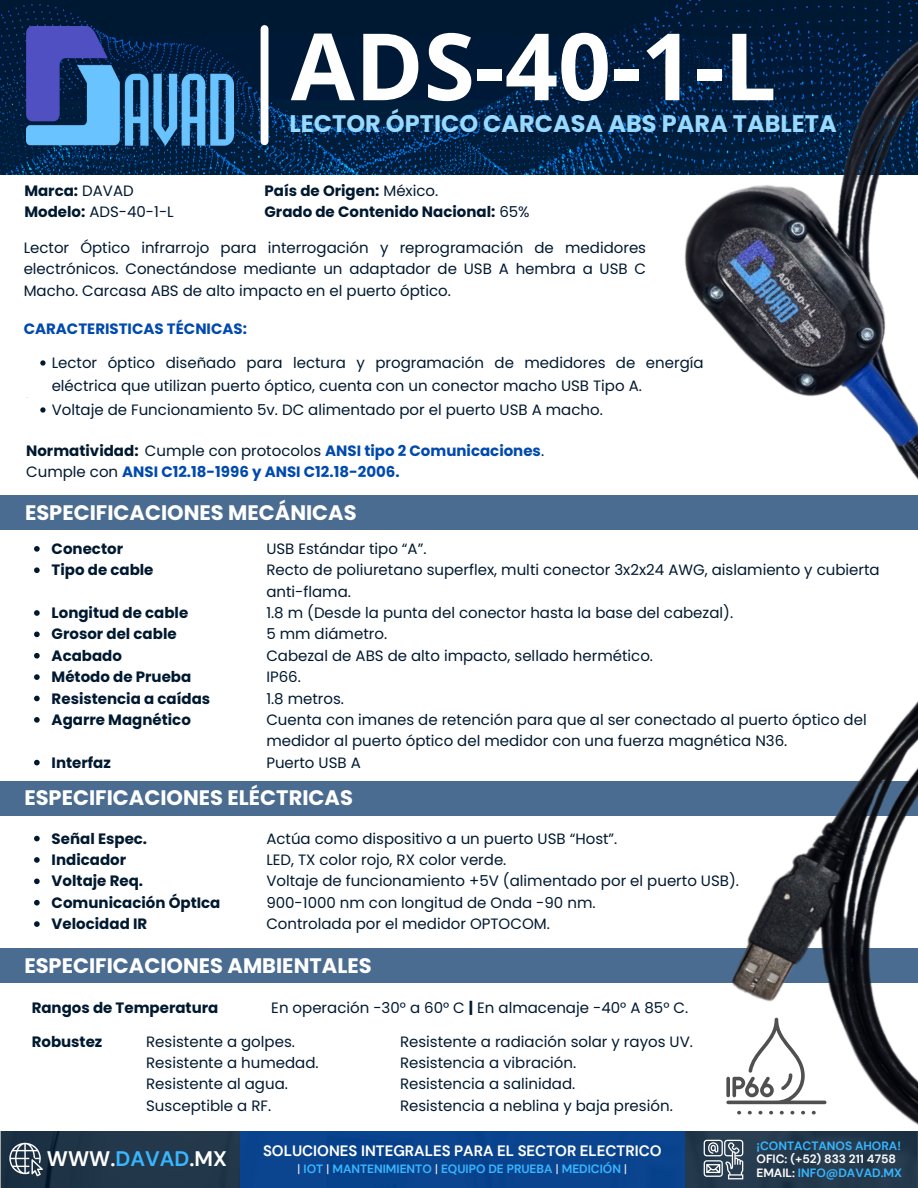
<style>
.page{position:relative;width:918px;height:1188px;background:#fff}
.page>*{position:absolute;margin:0;border:0;box-sizing:border-box;transform-origin:0 0}
.t1{font:700 93px "Open Sans";color:#fff}
.t2{font:700 24px "Poppins";color:#97d9ff}
.t3{font:700 21px "Poppins";color:#fff}
.t4{font:700 21px "DM Sans";color:#fff}
.t5{font:15px/21.3px "Poppins";color:#001930}
.t6{font:700 15px "Poppins";color:#001930}
.t7{font:700 15px "Poppins";color:#004aad}
.t8{font:700 15px "DM Sans";color:#fff}
.t9{font:700 12px "DM Sans";color:#38b6ff}
.t10{font:700 12px "DM Sans";color:#fff}
.s1{font-weight:400}
.s2{font-weight:700}
.s3{color:#001930}
.s4{font-weight:400;color:#001930}
.s5{color:#38b6ff}
.s6{font-weight:400;color:#fff}
.s7{color:#fff}
</style>
<div class="page">
<div style="left:0;top:0;width:637px;height:39px;background:#001932"></div>
<svg style="left:0;top:39px;width:637px;height:136px;background:#012245"></svg>
<div style="left:1px;top:1131px;width:917px;height:57px;background:#22374a"></div>
<div style="left:240px;top:1131px;width:444px;height:57px;background:#0a448f"></div>
<img style="left:26px;top:27px;width:207px;height:118px">
<div style="left:261px;top:29px;width:7px;height:112px;background:#fff"></div>
<svg style="left:9px;top:1143px;width:34px;height:33px"></svg>
<div style="left:0;top:949px;width:918px;height:34px;background:#4b6c91"></div>
<svg style="left:40px;top:360px;width:6px;height:6px"></svg>
<svg style="left:40px;top:407px;width:6px;height:6px"></svg>
<img style="left:637px;top:0;width:281px;height:496px">
<svg style="left:34px;top:546px;width:6px;height:6px"></svg>
<svg style="left:34px;top:567px;width:6px;height:6px"></svg>
<svg style="left:34px;top:610px;width:6px;height:6px"></svg>
<svg style="left:34px;top:632px;width:6px;height:5px"></svg>
<svg style="left:34px;top:653px;width:6px;height:6px"></svg>
<svg style="left:34px;top:674px;width:6px;height:6px"></svg>
<svg style="left:34px;top:696px;width:6px;height:5px"></svg>
<svg style="left:34px;top:717px;width:6px;height:6px"></svg>
<svg style="left:34px;top:760px;width:6px;height:5px"></svg>
<svg style="left:34px;top:836px;width:6px;height:5px"></svg>
<svg style="left:34px;top:857px;width:6px;height:6px"></svg>
<svg style="left:34px;top:879px;width:6px;height:5px"></svg>
<svg style="left:34px;top:900px;width:6px;height:6px"></svg>
<svg style="left:34px;top:921px;width:6px;height:6px"></svg>
<div style="left:0;top:781px;width:918px;height:35px;background:#4b6c91"></div>
<img style="left:676px;top:461px;width:242px;height:727px">
<div style="left:0;top:496px;width:918px;height:34px;background:#4b6c91"></div>
<img style="left:727px;top:274px;width:18px;height:19px">
<p class="t6" style="left:24px;top:180px;width:111px">Marca: <span class="s1">DAVAD</span></p>
<p class="t5" style="left:24px;top:201px;width:151px"><span class="s2">Modelo:</span> ADS-40-1-L</p>
<p class="t1" style="left:291px;top:1px;width:487px">ADS-40-1-L</p>
<p class="t2" style="left:290px;top:107px;width:549px">LECTOR ÓPTICO CARCASA ABS PARA TABLETA</p>
<p class="t6" style="left:265px;top:180px;width:175px">País de Origen: <span class="s1">México.</span></p>
<p class="t6" style="left:265px;top:201px;width:267px">Grado de Contenido Nacional: <span class="s1">65%</span></p>
<p class="t5" style="left:24px;top:237px;width:624px;text-align:justify">Lector Óptico infrarrojo para interrogación y reprogramación de medidores electrónicos. Conectándose mediante un adaptador de USB A hembra a USB C Macho. Carcasa ABS de alto impacto en el puerto óptico.</p>
<p class="t7" style="left:24px;top:318px;width:225px">CARACTERISTICAS TÉCNICAS:</p>
<p class="t5" style="left:52px;top:352px;width:653px;line-height:22.4px">Lector óptico diseñado para lectura y programación de medidores de energía eléctrica que utilizan puerto óptico, cuenta con un conector macho USB Tipo A.</p>
<p class="t5" style="left:52px;top:399px;width:553px">Voltaje de Funcionamiento 5v. DC alimentado por el puerto USB A macho.</p>
<p class="t7" style="left:26px;top:440px;width:520px"><span class="s3">Normatividad:</span> <span class="s4">Cumple con protocolos</span> ANSI tipo 2 Comunicaciones<span class="s4">.</span></p>
<p class="t7" style="left:26px;top:461px;width:375px"><span class="s4">Cumple con</span> ANSI C12.18-1996 y ANSI C12.18-2006.</p>
<p class="t3" style="left:25px;top:498px;width:333px">ESPECIFICACIONES MECÁNICAS</p>
<p class="t6" style="left:52px;top:538px;width:73px">Conector</p>
<p class="t6" style="left:52px;top:560px;width:103px">Tipo de cable</p>
<p class="t6" style="left:52px;top:602px;width:138px">Longitud de cable</p>
<p class="t6" style="left:52px;top:624px;width:127px">Grosor del cable</p>
<h3 class="t6" style="left:52px;top:645px;width:72px">Acabado</h3>
<p class="t6" style="left:52px;top:666px;width:141px">Método de Prueba</p>
<p class="t6" style="left:52px;top:688px;width:160px">Resistencia a caídas</p>
<p class="t6" style="left:52px;top:709px;width:141px">Agarre Magnético</p>
<p class="t6" style="left:52px;top:752px;width:61px">Interfaz</p>
<p class="t5" style="left:266px;top:538px;width:162px">USB Estándar tipo “A”.</p>
<p class="t5" style="left:266px;top:559px;width:615px">Recto de poliuretano superflex, multi conector 3x2x24 AWG, aislamiento y cubierta anti-flama.</p>
<p class="t5" style="left:266px;top:602px;width:468px">1.8 m (Desde la punta del conector hasta la base del cabezal).</p>
<h1 class="t5" style="left:266px;top:624px;width:122px">5 mm diámetro.</h1>
<p class="t5" style="left:266px;top:645px;width:388px">Cabezal de ABS de alto impacto, sellado hermético.</p>
<p class="t5" style="left:266px;top:666px;width:36px">IP66.</p>
<h2 class="t5" style="left:266px;top:688px;width:79px">1.8 metros.</h2>
<p class="t5" style="left:266px;top:709px;width:602px">Cuenta con imanes de retención para que al ser conectado al puerto óptico del medidor al puerto óptico del medidor con una fuerza magnética N36.</p>
<p class="t5" style="left:266px;top:752px;width:96px">Puerto USB A</p>
<p class="t3" style="left:24px;top:783px;width:330px">ESPECIFICACIONES ELÉCTRICAS</p>
<p class="t6" style="left:52px;top:828px;width:97px">Señal Espec.</p>
<p class="t6" style="left:52px;top:849px;width:76px">Indicador</p>
<p class="t6" style="left:52px;top:871px;width:93px">Voltaje Req.</p>
<p class="t6" style="left:52px;top:892px;width:170px">Comunicación ÓptIca</p>
<p class="t6" style="left:52px;top:913px;width:97px">Velocidad IR</p>
<p class="t5" style="left:266px;top:828px;width:353px">Actúa como dispositivo a un puerto USB “Host”.</p>
<p class="t5" style="left:266px;top:849px;width:242px">LED, TX color rojo, RX color verde.</p>
<p class="t5" style="left:266px;top:870px;width:474px">Voltaje de funcionamiento +5V (alimentado por el puerto USB).</p>
<p class="t5" style="left:266px;top:892px;width:331px">900-1000 nm con longitud de Onda -90 nm.</p>
<p class="t5" style="left:266px;top:913px;width:285px">Controlada por el medidor OPTOCOM.</p>
<p class="t3" style="left:24px;top:951px;width:349px">ESPECIFICACIONES AMBIENTALES</p>
<p class="t5" style="left:271px;top:998px;width:418px">En operación -30° a 60° C <span class="s2">|</span> En almacenaje -40° A 85° C.</p>
<p class="t5" style="left:146px;top:1031px;width:150px">Resistente a golpes.</p>
<p class="t5" style="left:146px;top:1052px;width:174px">Resistente a humedad.</p>
<p class="t5" style="left:146px;top:1074px;width:143px">Resistente al agua.</p>
<h3 class="t5" style="left:146px;top:1095px;width:126px">Susceptible a RF.</h3>
<h3 class="t6" style="left:32px;top:998px;width:188px">Rangos de Temperatura</h3>
<p class="t6" style="left:32px;top:1031px;width:72px">Robustez</p>
<p class="t5" style="left:400px;top:1031px;width:294px">Resistente a radiación solar y rayos UV.</p>
<p class="t5" style="left:400px;top:1052px;width:178px">Resistencia a vibración.</p>
<p class="t5" style="left:400px;top:1074px;width:177px">Resistencia a salinidad.</p>
<p class="t5" style="left:400px;top:1095px;width:274px">Resistencia a neblina y baja presión.</p>
<p class="t4" style="left:47px;top:1146px;width:181px">WWW.<span class="s5">DAVAD</span>.MX</p>
<p class="t8" style="left:263px;top:1141px;width:400px">SOLUCIONES INTEGRALES PARA EL SECTOR ELECTRICO</p>
<p class="t9" style="left:298px;top:1161px;width:331px"><span class="s6">|</span> IOT <span class="s6">|</span> MANTENIMIENTO <span class="s6">|</span> EQUIPO DE PRUEBA <span class="s6">|</span> MEDICIÓN <span class="s6">|</span></p>
<p class="t9" style="left:757px;top:1138px;width:146px">¡CONTACTANOS AHORA!</p>
<p class="t10" style="left:757px;top:1152px;width:141px">OFIC: (+52) 833 211 4758</p>
<p class="t9" style="left:756px;top:1165px;width:147px"><span class="s7">EMAIL:</span> INFO@DAVAD.MX</p>
</div>
